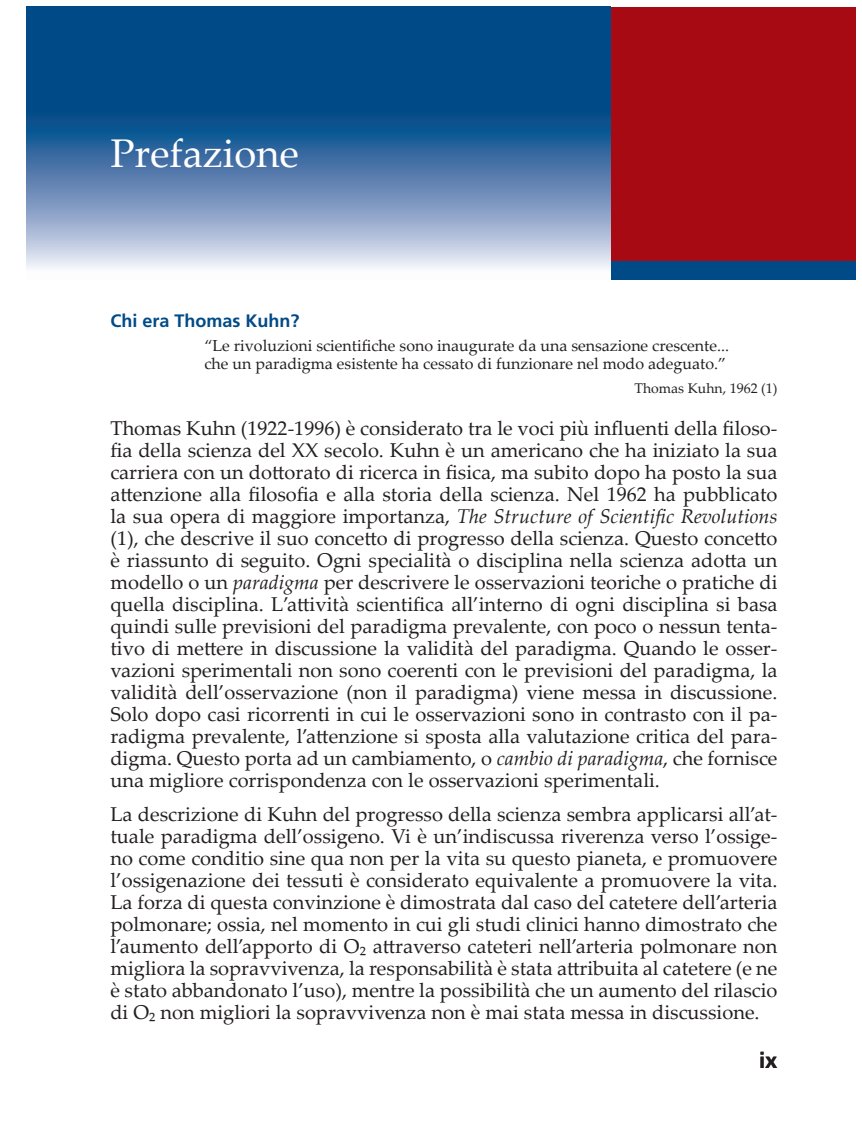
<style>
.page{position:relative;width:862px;height:1136px;background:#fff}
.page>*{position:absolute;margin:0;border:0;box-sizing:border-box;transform-origin:0 0}
.t1{font:40px "Palatino Linotype";color:#fff}
.t2{font:700 22px "Frutiger LT Std";color:#231f20}
.t3{font:20px/22px "Palatino Linotype";color:#231f20;text-align:justify}
.t4{font:700 18px "Frutiger LT Std";color:#004b87}
.t5{font:16px/18px "Palatino Linotype";color:#231f20}
.t6{font:14px "Palatino Linotype";color:#231f20}
.s1{font-style:italic}
</style>
<div class="page">
<svg style="left:26px;top:7px;width:584px;height:262px;background:#4275a5"></svg>
<div style="left:610px;top:7px;width:245px;height:255px;background:#a70a12"></div>
<div style="left:610px;top:261px;width:245px;height:18px;background:#004b87"></div>
<h1 class="t1" style="left:110px;top:125px;width:190px">Prefazione</h1>
<p class="t4" style="left:110px;top:310px;width:191px">Chi era Thomas Kuhn?</p>
<p class="t5" style="left:204px;top:336px;width:526px">“Le rivoluzioni scientifiche sono inaugurate da una sensazione crescente... che un paradigma esistente ha cessato di funzionare nel modo adeguato.”</p>
<p class="t6" style="left:634px;top:379px;width:144px">Thomas Kuhn, 1962 (1)</p>
<p class="t3" style="left:110px;top:416px;width:668px">Thomas Kuhn (1922-1996) è considerato tra le voci più influenti della filoso&shy;fia della scienza del XX secolo. Kuhn è un americano che ha iniziato la sua carriera con un dottorato di ricerca in fisica, ma subito dopo ha posto la sua attenzione alla filosofia e alla storia della scienza. Nel 1962 ha pubblicato la sua opera di maggiore importanza, <span class="s1">The Structure of Scientific Revolutions </span>(1), che descrive il suo concetto di progresso della scienza. Questo concetto è riassunto di seguito. Ogni specialità o disciplina nella scienza adotta un modello o un <span class="s1">paradigma</span> per descrivere le osservazioni teoriche o pratiche di quella disciplina. L’attività scientifica all’interno di ogni disciplina si basa quindi sulle previsioni del paradigma prevalente, con poco o nessun tenta&shy;tivo di mettere in discussione la validità del paradigma. Quando le osser&shy;vazioni sperimentali non sono coerenti con le previsioni del paradigma, la validità dell’osservazione (non il paradigma) viene messa in discussione.<br>Solo dopo casi ricorrenti in cui le osservazioni sono in contrasto con il pa&shy;radigma prevalente, l’attenzione si sposta alla valutazione critica del para&shy;digma. Questo porta ad un cambiamento, o <span class="s1">cambio di paradigma</span>, che fornisce una migliore corrispondenza con le osservazioni sperimentali.</p>
<p class="t3" style="left:110px;top:802px;width:668px">La descrizione di Kuhn del progresso della scienza sembra applicarsi all’at&shy;tuale paradigma dell’ossigeno. Vi è un’indiscussa riverenza verso l’ossige&shy;no come conditio sine qua non per la vita su questo pianeta, e promuovere l’ossigenazione dei tessuti è considerato equivalente a promuovere la vita.<br>La forza di questa convinzione è dimostrata dal caso del catetere dell’arteria polmonare; ossia, nel momento in cui gli studi clinici hanno dimostrato che l’aumento dell’apporto di O₂ attraverso cateteri nell’arteria polmonare non migliora la sopravvivenza, la responsabilità è stata attribuita al catetere (e ne è stato abbandonato l’uso), mentre la possibilità che un aumento del rilascio di O₂ non migliori la sopravvivenza non è mai stata messa in discussione.</p>
<p class="t2" style="left:759px;top:1047px;width:20px">ix</p>
</div>
